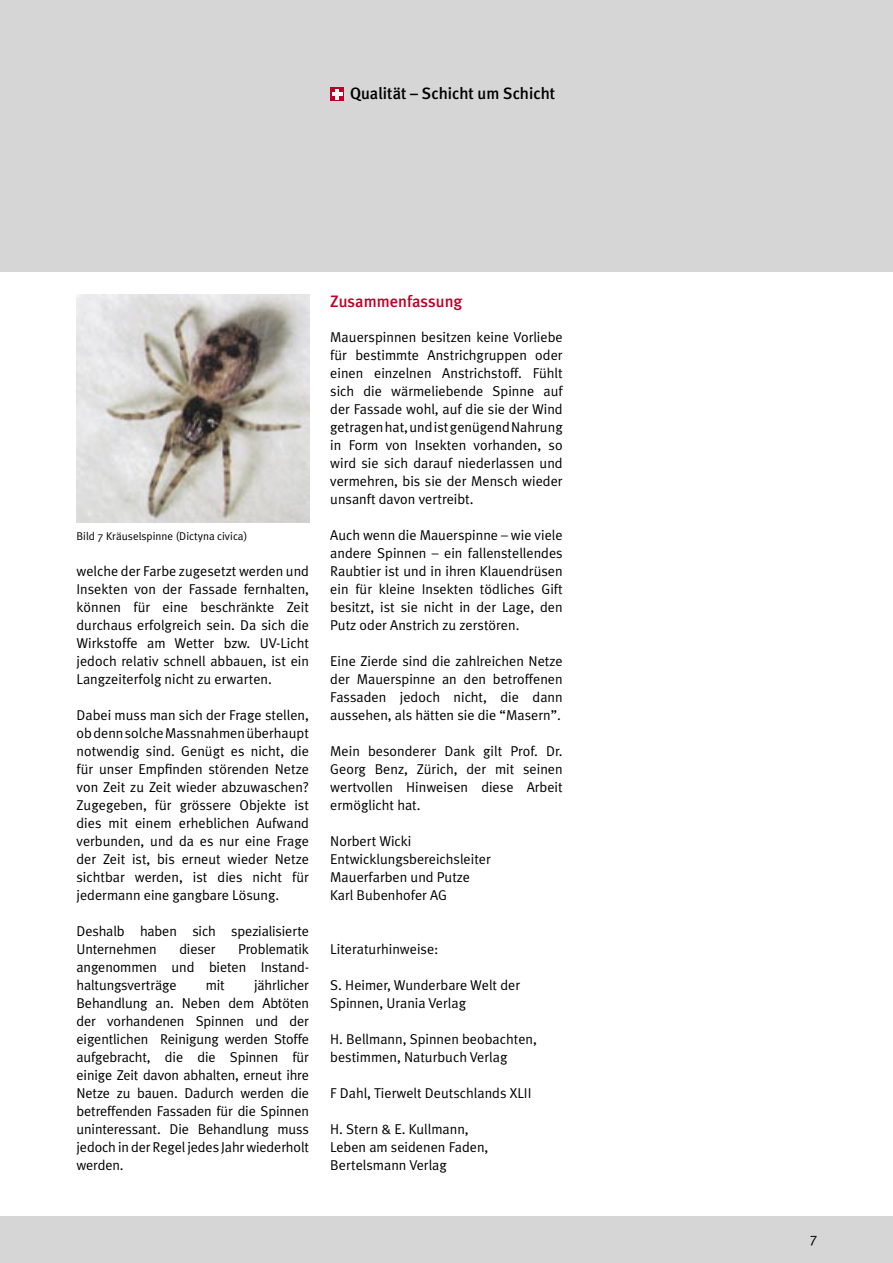
<style>
.page{position:relative;width:893px;height:1263px;background:#fff}
.page>*{position:absolute;margin:0;border:0;box-sizing:border-box;transform-origin:0 0}
.t1{font:500 16.5px "Meta Plus";color:#000}
.t2{font:500 16.5px "Meta Plus";color:#be0027}
.Grundtext{font:14.25px/18px "Meta Plus Normal";color:#000;text-align:justify}
.Grundtext-2{font:11.25px "Meta Plus Normal";color:#000}
</style>
<div class="page">
<div style="left:0;top:1216px;width:893px;height:47px;background:#d6d6d6"></div>
<div style="left:0;top:0;width:893px;height:272px;background:#d6d6d6"></div>
<svg style="left:330px;top:87px;width:14px;height:14px"></svg>
<svg style="left:332px;top:89px;width:10px;height:10px"></svg>
<img style="left:77px;top:294px;width:232px;height:228px">
<p class="t1" style="left:350px;top:84px;width:207px">Qualität – Schicht um Schicht</p>
<p class="Grundtext-2" style="left:77px;top:530px;width:172px">Bild 7 Kräuselspinne (Dictyna civica)</p>
<p class="Grundtext" style="left:77px;top:562px;width:234px">welche der Farbe zugesetzt werden und Insekten von der Fassade fernhalten, können für eine beschränkte Zeit durchaus erfolgreich sein. Da sich die Wirkstoffe am Wetter bzw. UV-Licht jedoch relativ schnell abbauen, ist ein Langzeiterfolg nicht zu erwarten.</p>
<p class="Grundtext" style="left:77px;top:706px;width:234px">Dabei muss man sich der Frage stellen, ob denn solche Massnahmen überhaupt notwendig sind. Genügt es nicht, die für unser Empfinden störenden Netze von Zeit zu Zeit wieder abzuwaschen?<br>Zugegeben, für grössere Objekte ist dies mit einem erheblichen Aufwand verbunden, und da es nur eine Frage der Zeit ist, bis erneut wieder Netze sichtbar werden, ist dies nicht für jedermann eine gangbare Lösung.</p>
<p class="Grundtext" style="left:77px;top:922px;width:234px">Deshalb haben sich spezialisierte<br>Unternehmen</p>
<p class="Grundtext" style="left:77px;top:940px;width:234px;text-indent:162px">Problematik angenommen und bieten Instand&shy;haltungsverträge</p>
<p class="Grundtext" style="left:179px;top:940px;width:38px">dieser</p>
<p class="Grundtext" style="left:77px;top:976px;width:234px;text-indent:177px">jährlicher Behandlung an. Neben dem Abtöten der vorhandenen Spinnen und der eigentlichen Reinigung werden Stoffe aufgebracht, die die Spinnen für einige Zeit davon abhalten, erneut ihre Netze zu bauen. Dadurch werden die betreffenden Fassaden für die Spinnen uninteressant. Die Behandlung muss jedoch in der Regel jedes Jahr wiederholt werden.</p>
<p class="Grundtext" style="left:206px;top:976px;width:21px">mit</p>
<p class="t2" style="left:330px;top:292px;width:134px">Zusammenfassung</p>
<p class="Grundtext" style="left:330px;top:328px;width:234px">Mauerspinnen besitzen keine Vorliebe für bestimmte Anstrichgruppen oder einen einzelnen Anstrichstoff. Fühlt sich die wärmeliebende Spinne auf der Fassade wohl, auf die sie der Wind getragen hat, und ist genügend Nahrung in Form von Insekten vorhanden, so wird sie sich darauf niederlassen und vermehren, bis sie der Mensch wieder unsanft davon vertreibt.</p>
<p class="Grundtext" style="left:330px;top:526px;width:234px">Auch wenn die Mauerspinne – wie viele andere Spinnen – ein fallenstellendes Raubtier ist und in ihren Klauendrüsen ein für kleine Insekten tödliches Gift besitzt, ist sie nicht in der Lage, den Putz oder Anstrich zu zerstören.</p>
<p class="Grundtext" style="left:330px;top:652px;width:234px">Eine Zierde sind die zahlreichen Netze der Mauerspinne an den betroffenen Fassaden jedoch nicht, die dann aussehen, als hätten sie die “Masern”.</p>
<p class="Grundtext" style="left:330px;top:742px;width:234px">Mein besonderer Dank gilt Prof. Dr.<br>Georg Benz, Zürich, der mit seinen wertvollen Hinweisen diese Arbeit ermöglicht hat.</p>
<p class="Grundtext" style="left:330px;top:832px;width:83px">Norbert Wicki</p>
<p class="Grundtext" style="left:330px;top:850px;width:162px">Entwicklungsbereichsleiter</p>
<p class="Grundtext" style="left:330px;top:868px;width:141px">Mauerfarben und Putze</p>
<p class="Grundtext" style="left:330px;top:886px;width:118px">Karl Bubenhofer AG</p>
<p class="Grundtext" style="left:330px;top:940px;width:110px">Literaturhinweise:</p>
<p class="Grundtext" style="left:330px;top:976px;width:191px">S. Heimer, Wunderbare Welt der<br>Spinnen, Urania Verlag</p>
<p class="Grundtext" style="left:330px;top:1030px;width:208px">H. Bellmann, Spinnen beobachten, bestimmen, Naturbuch Verlag</p>
<p class="Grundtext" style="left:330px;top:1084px;width:203px">F Dahl, Tierwelt Deutschlands XLII</p>
<p class="Grundtext" style="left:330px;top:1120px;width:140px">H. Stern &amp; E. Kullmann,</p>
<p class="Grundtext" style="left:330px;top:1138px;width:160px">Leben am seidenen Faden,</p>
<p class="Grundtext" style="left:330px;top:1156px;width:118px">Bertelsmann Verlag</p>
<p class="Grundtext" style="left:810px;top:1229px;width:9px">7</p>
</div>
